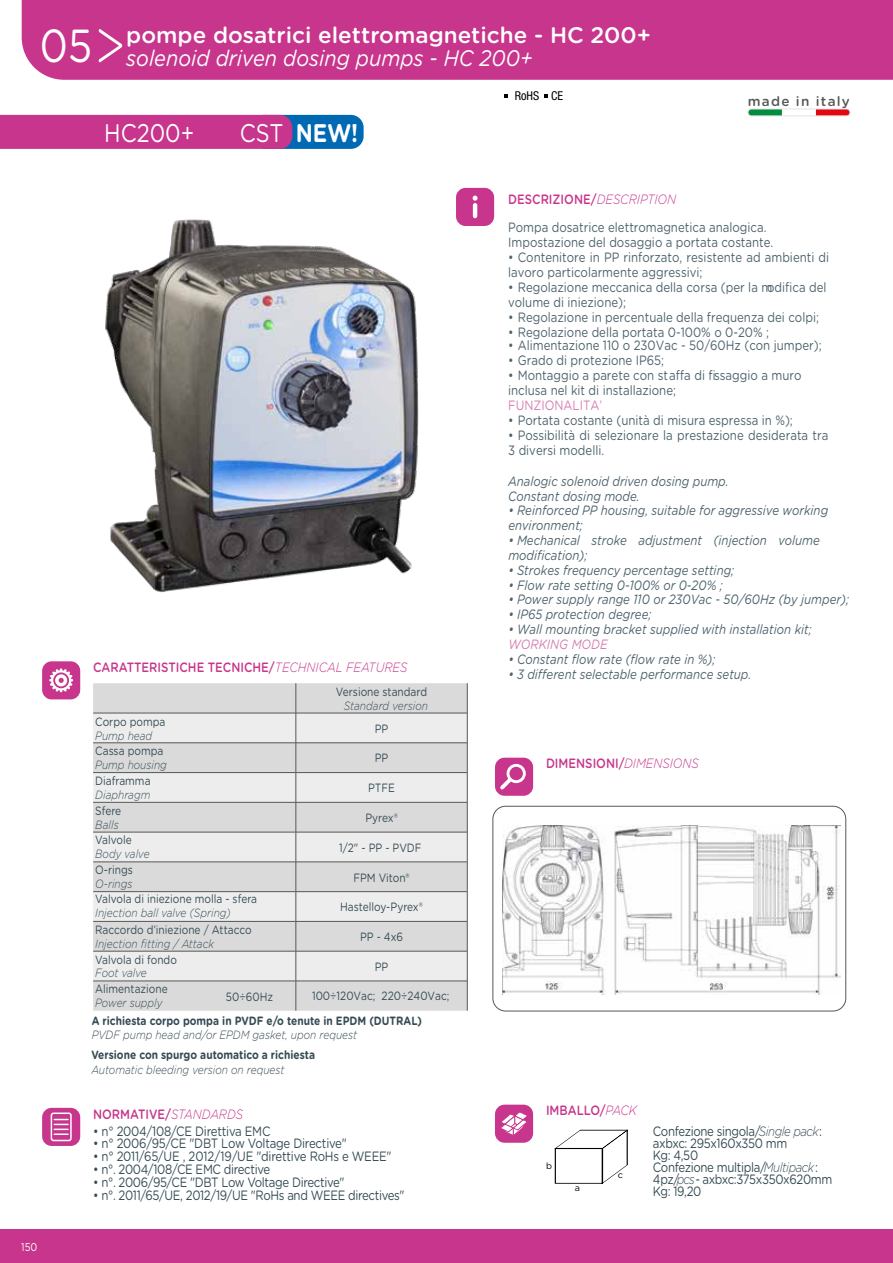
<style>
.page{position:relative;width:893px;height:1263px;background:#fff}
.page>*{position:absolute;margin:0;border:0;box-sizing:border-box;transform-origin:0 0}
.t1{font:700 25.5px "Gotham Rounded";color:#fff;scale:.85 1}
.t2{font:25.5px "Gotham Rounded";color:#fff;scale:.85 1}
.t3{font:500 22.5px/22.6px "Gotham Rounded";color:#fff}
.t4{font:13.5px/14.9px "Gotham Rounded";color:#4c626c;scale:.85 1}
.t5{font:italic 13.5px/14.9px "Gotham Rounded";color:#4c626c;scale:.85 1}
.t6{font:13.5px/12.1px "Gotham Rounded";letter-spacing:-.03em;color:#354b54;scale:.85 1}
.t7{font:500 13.5px "Gotham Rounded";color:#c7368c;scale:.85 1}
.t8{font:13.5px "Gotham Rounded";color:#d67db1;scale:.85 1}
.t9{font:500 13.5px "Gotham Rounded";letter-spacing:.09em;color:#575756}
.t10{font:italic 13.5px "Gotham Rounded";color:#d67db1;scale:.85 1}
.t11{font:italic 300 13.5px "Gotham Rounded";color:#354b54;scale:.85 1}
.t12{font:condensed 12.3px "Helvetica Neue";color:#000}
.t13{font:12px "Gotham Rounded";color:#354b54;scale:.85 1}
.t14{font:italic 300 12px "Gotham Rounded";color:#354b54;scale:.85 1}
.t15{font:700 12px "Gotham Rounded";color:#354b54;scale:.85 1}
.t16{font:11.25px "Gotham Rounded";color:#fff;scale:.85 1}
.t17{font:9px "Gotham Rounded";color:#000}
.s1{font-weight:400;font-size:46.35px}
.s2{font-weight:400;font-style:italic}
.s3{font-weight:400}
.s4{font-weight:300;font-style:italic}
.s5{font-weight:500;color:#c7368c}
.s6{font-weight:300;font-style:italic;color:#c7368c}
</style>
<div class="page">
<div style="left:0;top:1229px;width:893px;height:34px;background:#c7368c"></div>
<div style="left:22px;top:0;width:871px;height:80px;background:#c7368c"></div>
<svg style="left:748px;top:109px;width:34px;height:7px"></svg>
<svg style="left:816px;top:109px;width:34px;height:7px"></svg>
<div style="left:748px;top:109px;width:102px;height:7px;border:1px solid #e3e3e3;border-radius:3px"></div>
<svg style="left:93px;top:683px;width:375px;height:328px;background:#dedede"></svg>
<hr style="left:296px;top:802px;width:1px;height:30px;background:#575756">
<hr style="left:467px;top:802px;width:1px;height:30px;background:#575756">
<hr style="left:296px;top:832px;width:1px;height:30px;background:#575756">
<hr style="left:467px;top:832px;width:1px;height:30px;background:#575756">
<hr style="left:93px;top:951px;width:203px;height:1px;background:#575756">
<hr style="left:296px;top:951px;width:171px;height:1px;background:#575756">
<hr style="left:93px;top:981px;width:203px;height:1px;background:#575756">
<hr style="left:296px;top:981px;width:171px;height:1px;background:#575756">
<div style="left:42px;top:661px;width:38px;height:38px;background:#c7368c;border-radius:10px"></div>
<svg style="left:49px;top:668px;width:25px;height:25px"></svg>
<svg style="left:0;top:115px;width:364px;height:34px;background:#a04194"></svg>
<svg style="left:544px;top:94px;width:4px;height:4px"></svg>
<svg style="left:505px;top:94px;width:3px;height:4px"></svg>
<div style="left:456px;top:188px;width:38px;height:38px;background:#c7368c;border-radius:10px"></div>
<svg style="left:473px;top:196px;width:4px;height:5px"></svg>
<div style="left:473px;top:203px;width:4px;height:15px;border:2px solid #fff"></div>
<svg style="left:99px;top:29px;width:23px;height:33px"></svg>
<img style="left:105px;top:219px;width:314px;height:374px">
<div style="left:42px;top:1108px;width:38px;height:38px;background:#c7368c;border-radius:10px"></div>
<div style="left:51px;top:1112px;width:21px;height:29px;border:2px solid #fff;border-radius:2px"></div>
<svg style="left:54px;top:1119px;width:14px;height:16px"></svg>
<div style="left:495px;top:1105px;width:38px;height:38px;background:#c7368c;border-radius:10px"></div>
<svg style="left:500px;top:1112px;width:128px;height:72px"></svg>
<div style="left:495px;top:758px;width:38px;height:38px;background:#c7368c;border-radius:10px"></div>
<div style="left:507px;top:764px;width:19px;height:19px;border:3px solid #fff;border-radius:50%"></div>
<svg style="left:497px;top:774px;width:18px;height:19px"></svg>
<div style="left:493px;top:806px;width:353px;height:205px;border:1px solid #575756;border-radius:13px"></div>
<img style="left:503px;top:825px;width:337px;height:169px">
<h2 class="t3" style="left:126px;top:23px;width:526px;text-indent:-86px"><span class="s1">05</span> pompe dosatrici elettromagnetiche - HC 200+ <span class="s2">solenoid driven dosing pumps - HC 200+</span></h2>
<h1 class="t2" style="left:104px;top:115px;width:107px">HC200+</h1>
<h1 class="t1" style="left:240px;top:114px;width:141px"><span class="s3">CST</span> NEW!</h1>
<p class="t12" style="left:515px;top:89px;width:50px">RoHS CE</p>
<p class="t9" style="left:748px;top:92px;width:103px">made in italy</p>
<p class="t7" style="left:93px;top:658px;width:371px">CARATTERISTICHE TECNICHE/<span class="s4">TECHNICAL FEATURES</span></p>
<p class="t13" style="left:336px;top:683px;width:109px">Versione standard</p>
<p class="t14" style="left:344px;top:698px;width:101px">Standard version</p>
<p class="t13" style="left:95px;top:713px;width:84px">Corpo pompa</p>
<p class="t13" style="left:375px;top:720px;width:17px">PP</p>
<p class="t14" style="left:95px;top:727px;width:69px">Pump head</p>
<p class="t14" style="left:95px;top:757px;width:86px">Pump housing</p>
<p class="t14" style="left:95px;top:786px;width:66px">Diaphragm</p>
<p class="t14" style="left:95px;top:816px;width:29px">Balls</p>
<p class="t14" style="left:95px;top:845px;width:65px">Body valve</p>
<p class="t14" style="left:95px;top:876px;width:45px">O-rings</p>
<p class="t14" style="left:95px;top:905px;width:161px">Injection ball valve (Spring)</p>
<p class="t14" style="left:95px;top:935px;width:141px">Injection fitting / Attack</p>
<p class="t14" style="left:95px;top:965px;width:62px">Foot valve</p>
<p class="t14" style="left:95px;top:995px;width:81px">Power supply</p>
<p class="t13" style="left:95px;top:743px;width:82px">Cassa pompa</p>
<p class="t13" style="left:375px;top:750px;width:17px">PP</p>
<p class="t13" style="left:95px;top:772px;width:67px">Diaframma</p>
<p class="t13" style="left:368px;top:780px;width:33px">PTFE</p>
<p class="t13" style="left:95px;top:802px;width:32px">Sfere</p>
<p class="t13" style="left:365px;top:809px;width:40px">Pyrex®</p>
<p class="t13" style="left:95px;top:831px;width:44px">Valvole</p>
<p class="t13" style="left:339px;top:839px;width:99px">1/2" - PP - PVDF</p>
<p class="t13" style="left:95px;top:862px;width:46px">O-rings</p>
<p class="t13" style="left:353px;top:869px;width:68px">FPM Viton®</p>
<p class="t13" style="left:95px;top:891px;width:192px">Valvola di iniezione molla - sfera</p>
<p class="t13" style="left:340px;top:899px;width:99px">Hastelloy-Pyrex®</p>
<p class="t13" style="left:95px;top:921px;width:185px">Raccordo d’iniezione / Attacco</p>
<p class="t13" style="left:360px;top:928px;width:52px">PP - 4x6</p>
<p class="t13" style="left:95px;top:951px;width:98px">Valvola di fondo</p>
<p class="t13" style="left:375px;top:958px;width:17px">PP</p>
<p class="t13" style="left:95px;top:981px;width:87px">Alimentazione</p>
<p class="t13" style="left:226px;top:989px;width:57px">50÷60Hz</p>
<p class="t13" style="left:312px;top:988px;width:163px">100÷120Vac; 220÷240Vac;</p>
<p class="t15" style="left:92px;top:1011px;width:390px">A richiesta corpo pompa in PVDF e/o tenute in EPDM (DUTRAL)</p>
<p class="t14" style="left:92px;top:1027px;width:314px">PVDF pump head and/or EPDM gasket, upon request</p>
<p class="t15" style="left:91px;top:1046px;width:265px">Versione con spurgo automatico a richiesta</p>
<p class="t14" style="left:91px;top:1061px;width:229px">Automatic bleeding version on request</p>
<p class="t4" style="left:508px;top:184px;width:305px;line-height:28.5px"><span class="s5">DESCRIZIONE/</span><span class="s6">DESCRIPTION<br></span>Pompa dosatrice elettromagnetica analogica.</p>
<p class="t4" style="left:508px;top:234px;width:313px">Impostazione del dosaggio a portata costante.</p>
<p class="t4" style="left:508px;top:249px;width:379px">• Contenitore in PP rinforzato, resistente ad ambienti di lavoro particolarmente aggressivi;</p>
<p class="t4" style="left:508px;top:279px;width:376px">• Regolazione meccanica della corsa (per la modifica del volume di iniezione);</p>
<p class="t4" style="left:508px;top:309px;width:367px">• Regolazione in percentuale della frequenza dei colpi;</p>
<p class="t4" style="left:508px;top:324px;width:308px">• Regolazione della portata 0-100% o 0-20% ;</p>
<p class="t4" style="left:508px;top:337px;width:370px">• Alimentazione 110 o 230Vac - 50/60Hz (con jumper);</p>
<p class="t4" style="left:508px;top:352px;width:185px">• Grado di protezione IP65;</p>
<p class="t4" style="left:508px;top:367px;width:347px">• Montaggio a parete con staffa di fissaggio a muro inclusa nel kit di installazione;</p>
<p class="t8" style="left:508px;top:396px;width:112px">FUNZIONALITA’</p>
<p class="t4" style="left:508px;top:412px;width:336px">• Portata costante (unità di misura espressa in %);</p>
<p class="t4" style="left:508px;top:428px;width:378px">• Possibilità di selezionare la prestazione desiderata tra<br>3 diversi modelli.</p>
<p class="t5" style="left:508px;top:473px;width:261px">Analogic solenoid driven dosing pump.<br>Constant dosing mode.</p>
<p class="t5" style="left:508px;top:503px;width:378px">• Reinforced PP housing, suitable for aggressive working environment;</p>
<p class="t5" style="left:508px;top:532px;width:368px">• Mechanical stroke adjustment (injection volume modification);</p>
<p class="t5" style="left:508px;top:562px;width:267px">• Strokes frequency percentage setting;</p>
<p class="t5" style="left:508px;top:577px;width:254px">• Flow rate setting 0-100% or 0-20% ;</p>
<p class="t5" style="left:508px;top:591px;width:402px">• Power supply range 110 or 230Vac - 50/60Hz (by jumper);</p>
<p class="t5" style="left:508px;top:606px;width:170px">• IP65 protection degree;</p>
<p class="t5" style="left:508px;top:621px;width:358px">• Wall mounting bracket supplied with installation kit;</p>
<p class="t10" style="left:508px;top:635px;width:118px">WORKING MODE</p>
<p class="t5" style="left:508px;top:651px;width:245px">• Constant flow rate (flow rate in %);</p>
<p class="t5" style="left:508px;top:666px;width:287px">• 3 different selectable performance setup.</p>
<p class="t7" style="left:546px;top:754px;width:181px">DIMENSIONI/<span class="s4">DIMENSIONS</span></p>
<p class="t16" style="left:21px;top:1239px;width:20px">150</p>
<p class="t7" style="left:93px;top:1104px;width:178px">NORMATIVE/<span class="s4">STANDARDS</span></p>
<p class="t7" style="left:546px;top:1101px;width:109px">IMBALLO/<span class="s4">PACK</span></p>
<p class="t6" style="left:93px;top:1124px;width:210px">• n° 2004/108/CE Direttiva EMC</p>
<p class="t6" style="left:93px;top:1137px;width:300px">• n° 2006/95/CE "DBT Low Voltage Directive"</p>
<p class="t6" style="left:93px;top:1149px;width:353px">• n° 2011/65/UE , 2012/19/UE "direttive RoHs e WEEE"</p>
<p class="t6" style="left:93px;top:1163px;width:210px">• n°. 2004/108/CE EMC directive</p>
<p class="t6" style="left:93px;top:1176px;width:297px">• n°. 2006/95/CE "DBT Low Voltage Directive"</p>
<p class="t6" style="left:93px;top:1188px;width:368px">• n°. 2011/65/UE, 2012/19/UE "RoHs and WEEE directives"</p>
<p class="t17" style="left:546px;top:1159px;width:7px">b</p>
<p class="t17" style="left:575px;top:1181px;width:7px">a</p>
<p class="t17" style="left:618px;top:1169px;width:7px">c</p>
<p class="t6" style="left:653px;top:1124px;width:201px">Confezione singola/<span class="s4">Single pack</span>: axbxc: 295x160x350 mm<br>Kg: 4,50<br>Confezione multipla/</p>
<p class="t6" style="left:653px;top:1160px;width:213px;text-indent:111px"><span class="s4">Multipack</span>:<br>4pz/ - axbxc:375x350x620mm<br>Kg: 19,20</p>
<p class="t11" style="left:677px;top:1170px;width:23px">pcs</p>
</div>
